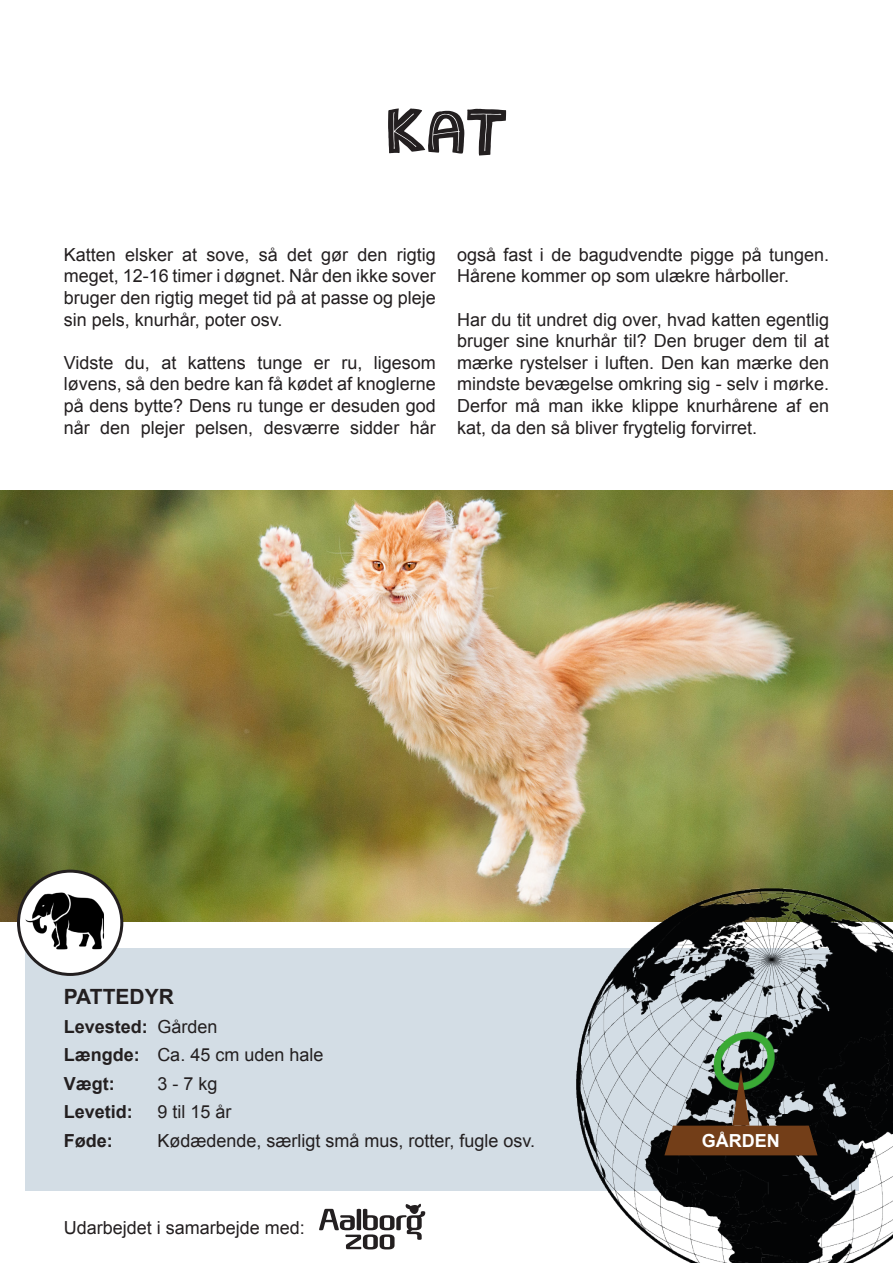
<style>
.page{position:relative;width:893px;height:1263px;background:#fff}
.page>*{position:absolute;margin:0;border:0;box-sizing:border-box;transform-origin:0 0}
.t1{font:82.8px "Jellygurp";color:#231f20;scale:1.09 1}
.Brød{font:700 21px "Arial";color:#231f20}
.Brød-2{font:18px/21.6px "Arial";color:#231f20;text-align:justify}
.Brød-3{font:700 18px "Arial";color:#231f20}
.t2{font:700 18px "Arial";color:#fff}
.s1{font-weight:400}
.s2{font-weight:700}
</style>
<div class="page">
<div style="left:26px;top:948px;width:833px;height:243px;background:#d3dde5"></div>
<img style="left:0;top:490px;width:893px;height:431px">
<svg style="left:319px;top:1203px;width:106px;height:46px"></svg>
<img style="left:576px;top:889px;width:317px;height:374px">
<svg style="left:664px;top:1069px;width:153px;height:86px"></svg>
<div style="left:19px;top:871px;width:103px;height:103px;background:#fff;border-radius:50%"></div>
<img style="left:26px;top:892px;width:78px;height:57px">
<div style="left:17px;top:870px;width:106px;height:106px;border:3px solid #231f20;border-radius:50%"></div>
<p class="t1" style="left:386px;top:88px;width:112px">KAT</p>
<p class="Brød-2" style="left:64px;top:244px;width:374px">Katten elsker at sove, så det gør den rigtig meget, 12-16 timer i døgnet. Når den ikke sover bruger den rigtig meget tid på at passe og pleje sin pels, knurhår, poter osv.</p>
<p class="Brød-2" style="left:64px;top:352px;width:374px">Vidste du, at kattens tunge er ru, ligesom løvens, så den bedre kan få kødet af knoglerne på dens bytte? Dens ru tunge er desuden god når den plejer pelsen, desværre sidder hår</p>
<p class="Brød-2" style="left:457px;top:244px;width:374px">også fast i de bagudvendte pigge på tungen.<br>Hårene kommer op som ulækre hårboller.</p>
<p class="Brød-2" style="left:457px;top:309px;width:374px">Har du tit undret dig over, hvad katten egentlig bruger sine knurhår til? Den bruger dem til at mærke rystelser i luften. Den kan mærke den mindste bevægelse omkring sig - selv i mørke.<br>Derfor må man ikke klippe knurhårene af en kat, da den så bliver frygtelig forvirret.</p>
<p class="Brød" style="left:64px;top:983px;width:112px">PATTEDYR</p>
<p class="Brød-3" style="left:64px;top:1014px;width:155px">Levested: <span class="s1">Gården</span></p>
<p class="Brød-2" style="left:64px;top:1044px;width:261px"><span class="s2">Længde:</span> Ca. 45 cm uden hale</p>
<p class="Brød-3" style="left:64px;top:1071px;width:52px">Vægt:</p>
<p class="Brød-2" style="left:157px;top:1072px;width:62px">3 - 7 kg</p>
<p class="Brød-3" style="left:64px;top:1100px;width:71px">Levetid:</p>
<p class="Brød-2" style="left:157px;top:1101px;width:76px">9 til 15 år</p>
<p class="Brød-3" style="left:64px;top:1128px;width:50px">Føde:</p>
<p class="Brød-2" style="left:157px;top:1129px;width:379px">Kødædende, særligt små mus, rotter, fugle osv.</p>
<p class="Brød-2" style="left:64px;top:1216px;width:243px">Udarbejdet i samarbejde med:</p>
<p class="t2" style="left:702px;top:1129px;width:79px">GÅRDEN</p>
</div>
